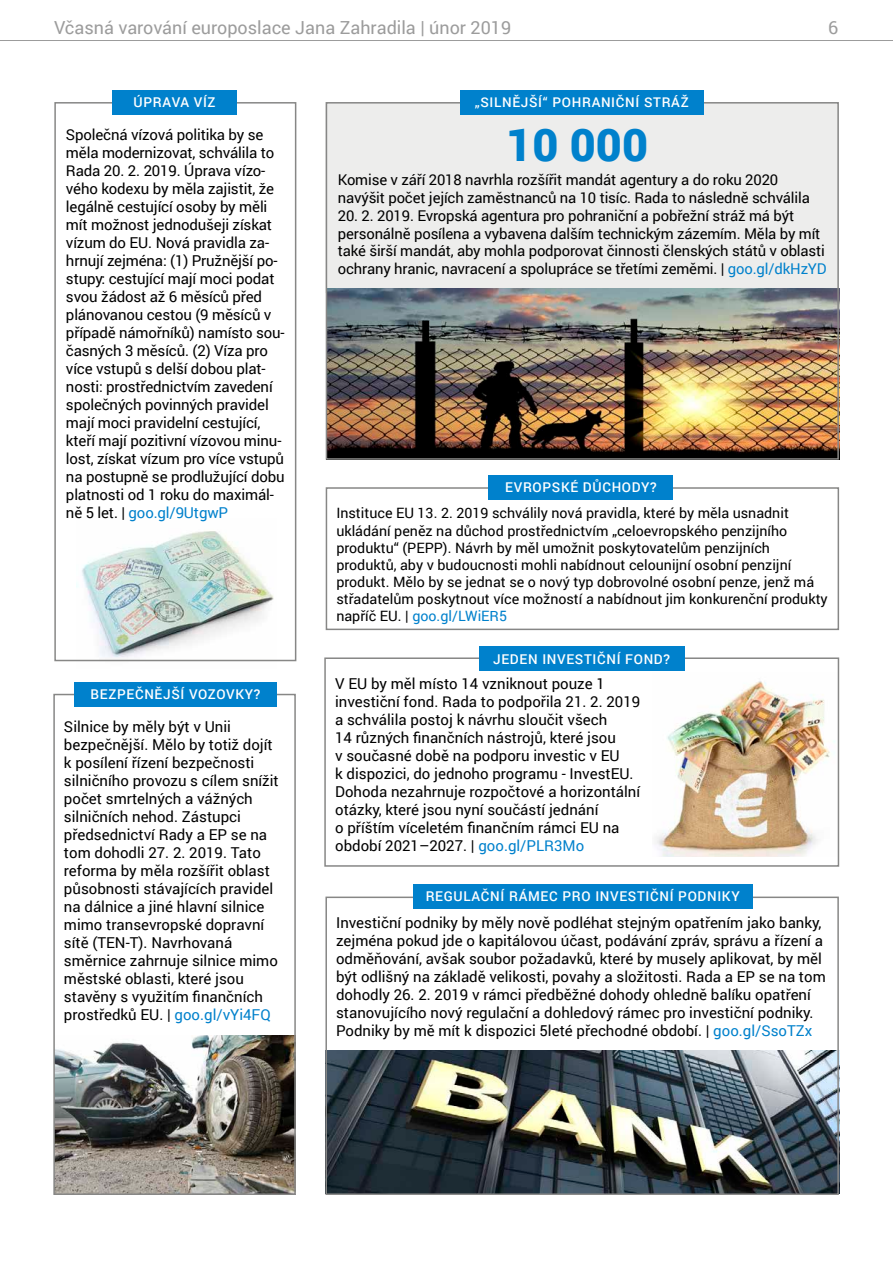
<style>
.page{position:relative;width:893px;height:1263px;background:#fff}
.page>*{position:absolute;margin:0;border:0;box-sizing:border-box;transform-origin:0 0}
.t1{font:900 45px "Roboto";color:#0081cc}
.t2{font:18px "Roboto";color:#9c9c9c}
.t3{font:15px/18px "Roboto";color:#000}
.t4{font:14.85px/17.9px "Roboto";letter-spacing:-.01em;color:#000}
.t5{font:14.25px/17.1px "Roboto";color:#000}
.Název_rubriky{font:500 13.5px "Roboto";letter-spacing:.05em;color:#fff}
.Název_rubriky-2{font:500 13.35px "Roboto";letter-spacing:.05em;color:#fff}
.s1{color:#0081cc}
</style>
<div class="page">
<hr style="left:0;top:40px;width:893px;height:1px;background:#9c9c9c">
<img style="left:77px;top:531px;width:199px;height:131px">
<div style="left:326px;top:102px;width:513px;height:191px;background:#ededec"></div>
<div style="left:54px;top:102px;width:242px;height:559px;border:2px solid #878786"></div>
<div style="left:112px;top:90px;width:125px;height:24px;background:#0081cc"></div>
<img style="left:56px;top:1035px;width:237px;height:157px">
<img style="left:656px;top:681px;width:179px;height:176px">
<img style="left:329px;top:288px;width:507px;height:169px">
<div style="left:53px;top:694px;width:243px;height:501px;border:2px solid #878786"></div>
<div style="left:74px;top:682px;width:203px;height:25px;background:#0081cc"></div>
<img style="left:328px;top:1050px;width:508px;height:142px">
<div style="left:325px;top:896px;width:514px;height:299px;border:2px solid #878786"></div>
<div style="left:413px;top:884px;width:340px;height:25px;background:#0081cc"></div>
<div style="left:324px;top:657px;width:515px;height:210px;border:2px solid #878786"></div>
<div style="left:479px;top:646px;width:205px;height:25px;background:#0081cc"></div>
<div style="left:326px;top:487px;width:513px;height:143px;border:2px solid #878786"></div>
<div style="left:489px;top:475px;width:184px;height:25px;background:#0081cc"></div>
<div style="left:326px;top:102px;width:513px;height:358px;border:2px solid #878786"></div>
<div style="left:460px;top:90px;width:243px;height:24px;background:#0081cc"></div>
<p class="t2" style="left:54px;top:15px;width:459px">Včasná varování europoslace Jana Zahradila | únor 2019</p>
<p class="t2" style="left:828px;top:15px;width:12px">6</p>
<p class="Název_rubriky" style="left:134px;top:93px;width:84px">ÚPRAVA VÍZ</p>
<p class="t3" style="left:66px;top:125px;width:220px">Společná vízová politika by se měla modernizovat, schválila to<br>Rada 20. 2. 2019. Úprava vízo&shy;vého kodexu by měla zajistit, že legálně cestující osoby by měli mít možnost jednodušeji získat vízum do EU. Nová pravidla za&shy;hrnují zejména: (1) Pružnější po&shy;stupy: cestující mají moci podat svou žádost až 6 měsíců před plánovanou cestou (9 měsíců v případě námořníků) namísto sou&shy;časných 3 měsíců. (2) Víza pro více vstupů s delší dobou plat&shy;nosti: prostřednictvím zavedení společných povinných pravidel mají moci pravidelní cestující, kteří mají pozitivní vízovou minu&shy;lost, získat vízum pro více vstupů na postupně se prodlužující dobu platnosti od 1 roku do maximál&shy;ně 5 let. | <span class="s1">goo.gl/9UtgwP</span></p>
<p class="Název_rubriky" style="left:91px;top:685px;width:171px">BEZPEČNĚJŠÍ VOZOVKY?</p>
<p class="t3" style="left:64px;top:717px;width:216px">Silnice by měly být v Unii bezpečnější. Mělo by totiž dojít k posílení řízení bezpečnosti silničního provozu s cílem snížit počet smrtelných a vážných silničních nehod. Zástupci předsednictví Rady a EP se na tom dohodli 27. 2. 2019. Tato reforma by měla rozšířit oblast působnosti stávajících pravidel na dálnice a jiné hlavní silnice mimo transevropské dopravní sítě (TEN-T). Navrhovaná směrnice zahrnuje silnice mimo městské oblasti, které jsou stavěny s využitím finančních prostředků EU. | <span class="s1">goo.gl/vYi4FQ</span></p>
<p class="Název_rubriky-2" style="left:475px;top:93px;width:215px">„SILNĚJŠÍ“ POHRANIČNÍ STRÁŽ</p>
<p class="t1" style="left:507px;top:113px;width:143px">10 000</p>
<p class="t4" style="left:338px;top:170px;width:473px">Komise v září 2018 navrhla rozšířit mandát agentury a do roku 2020 navýšit počet jejích zaměstnanců na 10 tisíc. Rada to následně schválila</p>
<p class="t4" style="left:338px;top:206px;width:490px">20. 2. 2019. Evropská agentura pro pohraniční a pobřežní stráž má být personálně posílena a vybavena dalším technickým zázemím. Měla by mít také širší mandát, aby mohla podporovat činnosti členských států v oblasti ochrany hranic, navracení a spolupráce se třetími zeměmi. | <span class="s1">goo.gl/dkHzYD</span></p>
<p class="Název_rubriky" style="left:505px;top:478px;width:153px">EVROPSKÉ DŮCHODY?</p>
<p class="t5" style="left:336px;top:504px;width:493px">Instituce EU 13. 2. 2019 schválily nová pravidla, které by měla usnadnit ukládání peněz na důchod prostřednictvím „celoevropského penzijního produktu“ (PEPP). Návrh by měl umožnit poskytovatelům penzijních produktů, aby v budoucnosti mohli nabídnout celounijní osobní penzijní produkt. Mělo by se jednat se o nový typ dobrovolné osobní penze, jenž má střadatelům poskytnout více možností a nabídnout jim konkurenční produkty napříč EU. | <span class="s1">goo.gl/LWiER5</span></p>
<p class="Název_rubriky" style="left:493px;top:649px;width:178px">JEDEN INVESTIČNÍ FOND?</p>
<p class="t3" style="left:335px;top:674px;width:307px">V EU by měl místo 14 vzniknout pouze 1 investiční fond. Rada to podpořila 21. 2. 2019 a schválila postoj k návrhu sloučit všech<br>14 různých finančních nástrojů, které jsou<br>v současné době na podporu investic v EU<br>k dispozici, do jednoho programu - InvestEU.<br>Dohoda nezahrnuje rozpočtové a horizontální otázky, které jsou nyní součástí jednání<br>o příštím víceletém finančním rámci EU na období 2021–2027. | <span class="s1">goo.gl/PLR3Mo</span></p>
<p class="Název_rubriky" style="left:426px;top:887px;width:316px">REGULAČNÍ RÁMEC PRO INVESTIČNÍ PODNIKY</p>
<p class="t3" style="left:336px;top:913px;width:491px">Investiční podniky by měly nově podléhat stejným opatřením jako banky, zejména pokud jde o kapitálovou účast, podávání zpráv, správu a řízení a odměňování, avšak soubor požadavků, které by musely aplikovat, by měl být odlišný na základě velikosti, povahy a složitosti. Rada a EP se na tom dohodly 26. 2. 2019 v rámci předběžné dohody ohledně balíku opatření stanovujícího nový regulační a dohledový rámec pro investiční podniky.<br>Podniky by mě mít k dispozici 5leté přechodné období. | <span class="s1">goo.gl/SsoTZx</span></p>
</div>
